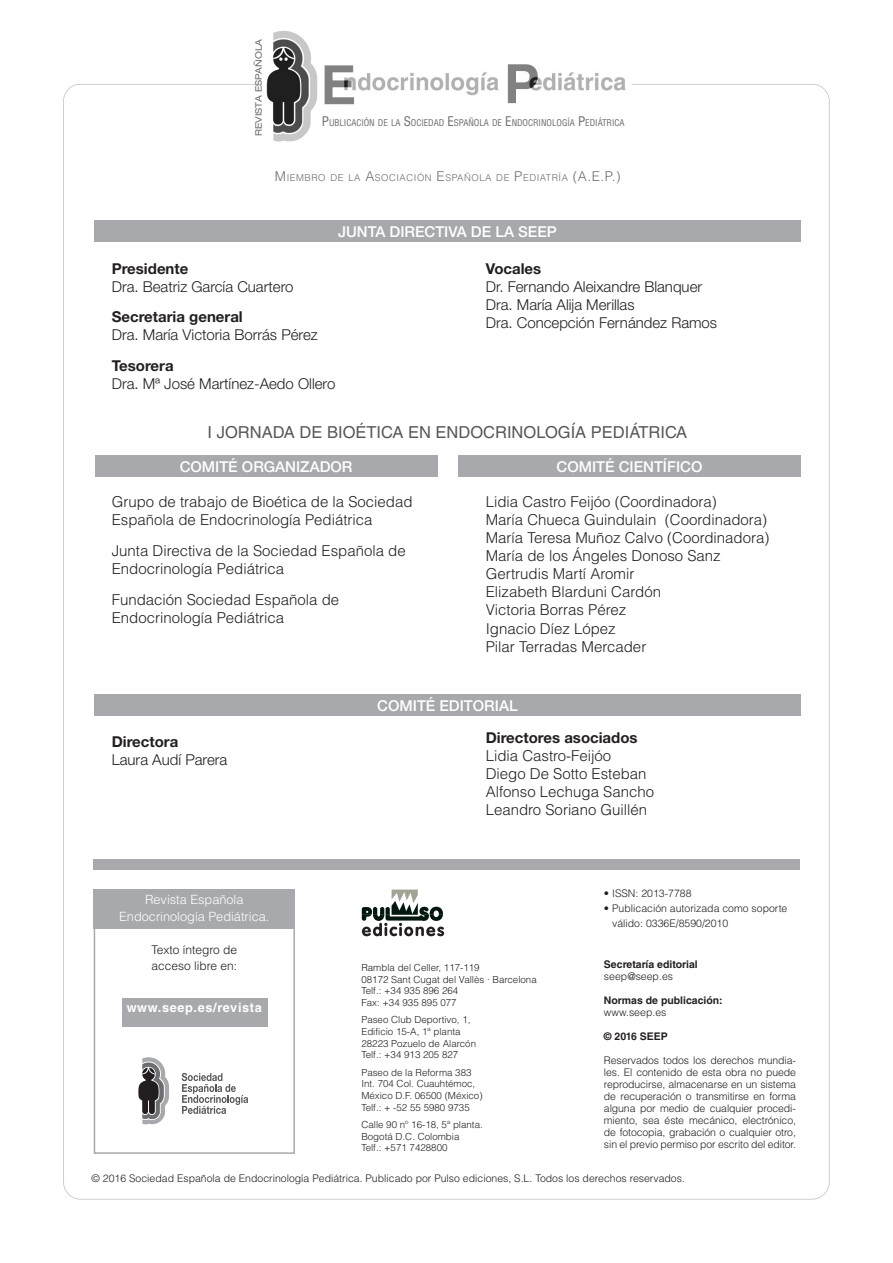
<style>
.page{position:relative;width:893px;height:1263px;background:#fff}
.page>*{position:absolute;margin:0;border:0;box-sizing:border-box;transform-origin:0 0}
.t1{font:16.5px "Helvetica LT Std";color:#57585a}
.t2{font:300 15px/18px "Helvetica LT Std";color:#231f20}
.t3{font:300 15px/18px "Helvetica Neue LT Std";color:#231f20}
.t4{font:300 15px/18px "Helvetica";color:#231f20}
.t5{font:700 15px "Helvetica Neue LT Std";color:#231f20}
.t6{font:500 15px "Helvetica Neue LT Std";color:#fff}
.t7{font:500 15px "Helvetica Neue";color:#fff}
.t8{font:300 12.75px/16.5px "Helvetica LT Std";color:#fff;text-align:center}
.t9{font:700 12.75px "Helvetica LT Std";letter-spacing:.05em;color:#fff}
.t10{font:300 12px/16.5px "Helvetica LT Std";color:#231f20}
.t11{font:300 10.5px/12px "Helvetica LT Std";color:#231f20;text-align:justify}
.t12{font:700 10.5px "Helvetica LT Std";color:#231f20}
.t13{font:300 9.75px/11.7px "Helvetica LT Std";color:#231f20}
.t14{font:300 9.45px "Helvetica LT Std";letter-spacing:.055em;color:#6c6d70}
.t15{font:condensed 9.15px "Helvetica LT Std";letter-spacing:-.005em;color:#6c6d70}
.t16{font:expanded 9px "Helvetica Neue";color:#6c6d70}
.s1{font-size:12.9px}
.s2{font-size:13.5px}
</style>
<div class="page">
<img style="left:63px;top:31px;width:767px;height:1169px">
<div style="left:93px;top:859px;width:707px;height:11px;background:#a8a9ad"></div>
<div style="left:94px;top:889px;width:201px;height:265px;border:2px solid #a8a9ad"></div>
<div style="left:94px;top:889px;width:201px;height:40px;background:#a8a9ad"></div>
<div style="left:122px;top:998px;width:146px;height:28px;background:#a8a9ad"></div>
<svg style="left:182px;top:1073px;width:66px;height:41px"></svg>
<svg style="left:138px;top:1057px;width:31px;height:67px"></svg>
<svg style="left:362px;top:889px;width:82px;height:47px"></svg>
<div style="left:94px;top:221px;width:707px;height:21px;background:#a8a9ad"></div>
<div style="left:94px;top:695px;width:707px;height:21px;background:#a8a9ad"></div>
<div style="left:458px;top:455px;width:343px;height:22px;background:#a8a9ad"></div>
<div style="left:95px;top:455px;width:343px;height:22px;background:#a8a9ad"></div>
<p class="t16" style="left:253px;top:136px;width:98px;rotate:-90deg">REVISTA ESPAÑOLA</p>
<p class="t15" style="left:322px;top:117px;width:304px"><span class="s1">P</span>UBLICACIÓN DE LA <span class="s1">S</span>OCIEDAD <span class="s1">E</span>SPAÑOLA DE <span class="s1">E</span>NDOCRINOLOGÍA <span class="s1">P</span>EDIÁTRICA</p>
<p class="t14" style="left:275px;top:172px;width:347px"><span class="s2">M</span>IEM BRO DE LA <span class="s2">A</span>SOCIACIÓN <span class="s2">E</span>SPAÑOLA DE <span class="s2">P</span>EDIATRÍA <span class="s2">(A.E.P.)</span></p>
<h2 class="t6" style="left:338px;top:223px;width:220px">JUNTA DIRECTIVA DE LA SEEP</h2>
<h2 class="t5" style="left:112px;top:259px;width:78px">Presidente</h2>
<h2 class="t3" style="left:112px;top:277px;width:183px">Dra. Beatriz García Cuartero</h2>
<h2 class="t5" style="left:112px;top:308px;width:133px">Secretaria general</h2>
<h2 class="t3" style="left:112px;top:326px;width:208px">Dra. María Victoria Borrás Pérez</h2>
<h2 class="t5" style="left:112px;top:356px;width:63px">Tesorera</h2>
<h2 class="t3" style="left:112px;top:374px;width:225px">Dra. Mª José Martínez-Aedo Ollero</h2>
<h2 class="t5" style="left:486px;top:259px;width:57px">Vocales</h2>
<h2 class="t3" style="left:486px;top:277px;width:233px">Dr. Fernando Aleixandre Blanquer<br>Dra. María Alija Merillas<br>Dra. Concepción Fernández Ramos</h2>
<h1 class="t1" style="left:208px;top:423px;width:481px">I JORNADA DE BIOÉTICA EN ENDOCRINOLOGÍA PEDIÁTRICA</h1>
<h2 class="t7" style="left:180px;top:457px;width:174px">COMITÉ ORGANIZADOR</h2>
<h2 class="t7" style="left:556px;top:457px;width:147px">COMITÉ CIENTÍFICO</h2>
<p class="t2" style="left:486px;top:493px;width:285px">Lidia Castro Feijóo (Coordinadora)<br>María Chueca Guindulain (Coordinadora)<br>María Teresa Muñoz Calvo (Coordinadora)<br>María de los Ángeles Donoso Sanz<br>Gertrudis Martí Aromir<br>Elizabeth Blarduni Cardón<br>Victoria Borras Pérez<br>Ignacio Díez López<br>Pilar Terradas Mercader</p>
<h2 class="t2" style="left:112px;top:493px;width:302px">Grupo de trabajo de Bioética de la Sociedad<br>Española de Endocrinología Pediátrica</h2>
<h2 class="t2" style="left:112px;top:542px;width:295px">Junta Directiva de la Sociedad Española de<br>Endocrinología Pediátrica</h2>
<h2 class="t2" style="left:112px;top:590px;width:229px">Fundación Sociedad Española de<br>Endocrinología Pediátrica</h2>
<h2 class="t5" style="left:112px;top:733px;width:68px">Directora</h2>
<h2 class="t3" style="left:112px;top:751px;width:117px">Laura Audí Parera</h2>
<p class="t8" style="left:119px;top:891px;width:152px">Revista Española<br>Endocrinología Pediátrica.</p>
<p class="t10" style="left:151px;top:941px;width:87px">Texto íntegro de acceso libre en:</p>
<p class="t9" style="left:127px;top:1000px;width:137px">www.seep.es/revista</p>
<h2 class="t6" style="left:377px;top:696px;width:142px">COMITÉ EDITORIAL</h2>
<h2 class="t5" style="left:486px;top:728px;width:153px">Directores asociados</h2>
<h2 class="t4" style="left:486px;top:746px;width:170px">Lidia Castro-Feijóo<br>Diego De Sotto Esteban<br>Alfonso Lechuga Sancho<br>Leandro Soriano Guillén</h2>
<p class="t11" style="left:604px;top:887px;width:89px">• ISSN: 2013-7788</p>
<p class="t11" style="left:612px;top:900px;width:177px;line-height:15px;text-indent:-8px">• Publicación autorizada como soporte válido: 0336E/8590/2010</p>
<p class="t13" style="left:361px;top:961px;width:177px">Rambla del Celler, 117-119<br>08172 Sant Cugat del Vallès · Barcelona<br>Telf.: +34 935 896 264<br>Fax: +34 935 895 077</p>
<p class="t12" style="left:604px;top:958px;width:95px">Secretaría editorial</p>
<p class="t11" style="left:604px;top:970px;width:71px">seep@seep.es</p>
<p class="t12" style="left:604px;top:994px;width:120px">Normas de publicación:</p>
<p class="t11" style="left:604px;top:1006px;width:64px">www.seep.es</p>
<p class="t12" style="left:604px;top:1030px;width:65px">© 2016 SEEP</p>
<p class="t11" style="left:604px;top:1054px;width:193px">Reservados todos los derechos mundia&shy;les. El contenido de esta obra no puede reproducirse, almacenarse en un sistema de recuperación o transmitirse en forma alguna por medio de cualquier procedi&shy;miento, sea éste mecánico, electrónico, de fotocopia, grabación o cualquier otro, sin el previo permiso por escrito del editor.</p>
<p class="t13" style="left:361px;top:1014px;width:116px">Paseo Club Deportivo, 1,<br>Edificio 15-A, 1ª planta<br>28223 Pozuelo de Alarcón<br>Telf.: +34 913 205 827</p>
<p class="t13" style="left:361px;top:1066px;width:123px">Paseo de la Reforma 383<br>Int. 704 Col. Cuauhtémoc,<br>México D.F. 06500 (México)<br>Telf.: + -52 55 5980 9735</p>
<p class="t13" style="left:361px;top:1118px;width:123px">Calle 90 nº 16-18, 5ª planta.<br>Bogotá D.C. Colombia<br>Telf.: +571 7428800</p>
<p class="t11" style="left:92px;top:1172px;width:595px">© 2016 Sociedad Española de Endocrinología Pediátrica. Publicado por Pulso ediciones, S.L. Todos los derechos reservados.</p>
</div>
